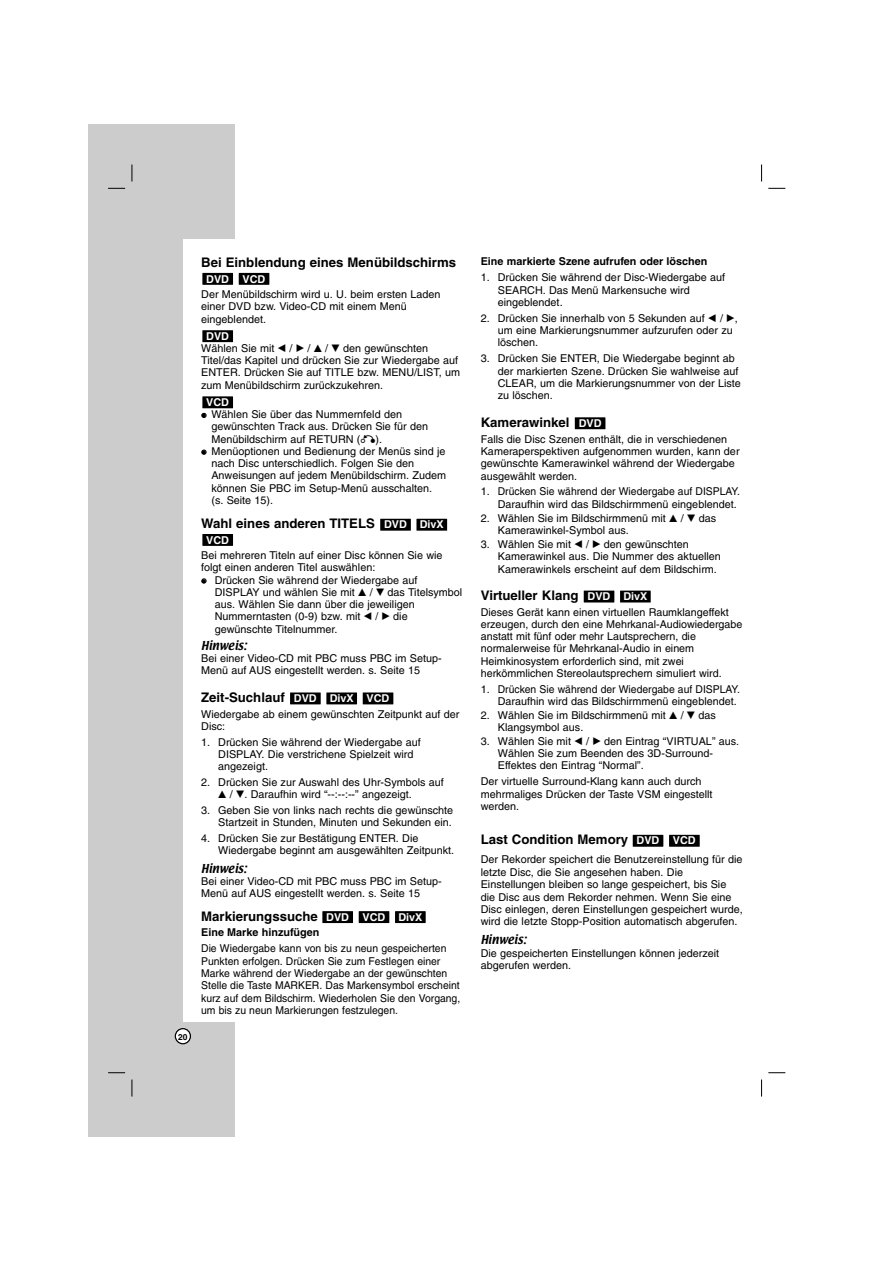
<style>
.page{position:relative;width:893px;height:1263px;background:#fff}
.page>*{position:absolute;margin:0;border:0;box-sizing:border-box;transform-origin:0 0}
.t1{font:700 13.2px "Helvetica";color:#000}
.t2{font:10.8px/12.3px "Helvetica";color:#000}
.t3{font:10.8px/12.3px "Helvetica";color:#000;scale:.96 1}
.t4{font:700 10.8px "Helvetica";color:#fff}
.t5{font:700 10.8px "Helvetica";color:#000}
.t6{font:10.8px "Textile";color:#000}
.t7{font:700 8.4px "Helvetica";color:#000}
.s1{font-family:"Sony PS Common"}
</style>
<div class="page">
<div style="left:88px;top:124px;width:146px;height:1013px;background:#ccc"></div>
<div style="left:183px;top:240px;width:111px;height:782px;background:#fff"></div>
<svg style="left:175px;top:1028px;width:16px;height:16px"></svg>
<svg style="left:132px;top:165px;width:1px;height:17px"></svg>
<svg style="left:761px;top:165px;width:1px;height:17px"></svg>
<svg style="left:132px;top:1080px;width:1px;height:17px"></svg>
<svg style="left:761px;top:1080px;width:1px;height:17px"></svg>
<svg style="left:108px;top:188px;width:17px;height:1px"></svg>
<svg style="left:768px;top:188px;width:17px;height:1px"></svg>
<svg style="left:108px;top:1072px;width:17px;height:1px"></svg>
<svg style="left:768px;top:1072px;width:17px;height:1px"></svg>
<div style="left:669px;top:835px;width:30px;height:12px;background:#000"></div>
<div style="left:632px;top:835px;width:31px;height:12px;background:#000"></div>
<div style="left:620px;top:591px;width:30px;height:12px;background:#000"></div>
<div style="left:583px;top:591px;width:31px;height:12px;background:#000"></div>
<div style="left:574px;top:417px;width:31px;height:12px;background:#000"></div>
<div style="left:395px;top:911px;width:30px;height:12px;background:#000"></div>
<div style="left:359px;top:911px;width:30px;height:12px;background:#000"></div>
<div style="left:322px;top:911px;width:31px;height:12px;background:#000"></div>
<div style="left:363px;top:693px;width:30px;height:11px;background:#000"></div>
<div style="left:326px;top:693px;width:31px;height:11px;background:#000"></div>
<div style="left:290px;top:693px;width:31px;height:11px;background:#000"></div>
<div style="left:202px;top:534px;width:31px;height:12px;background:#000"></div>
<div style="left:416px;top:519px;width:31px;height:12px;background:#000"></div>
<div style="left:380px;top:519px;width:31px;height:12px;background:#000"></div>
<div style="left:202px;top:396px;width:31px;height:12px;background:#000"></div>
<div style="left:202px;top:330px;width:31px;height:12px;background:#000"></div>
<div style="left:239px;top:273px;width:30px;height:12px;background:#000"></div>
<div style="left:202px;top:273px;width:31px;height:12px;background:#000"></div>
<p class="t7" style="left:178px;top:1034px;width:11px">20</p>
<p class="t1" style="left:201px;top:258px;width:256px">Bei Einblendung eines Menübildschirms</p>
<p class="t2" style="left:201px;top:289px;width:241px">Der Menübildschirm wird u. U. beim ersten Laden einer DVD bzw. Video-CD mit einem Menü eingeblendet.</p>
<p class="t2" style="left:201px;top:343px;width:260px">Wählen Sie mit <span class="s1">B</span> / <span class="s1">B</span> / <span class="s1">V</span> / <span class="s1">V</span> den gewünschten Titel/das Kapitel und drücken Sie zur Wiedergabe auf ENTER. Drücken Sie auf TITLE bzw. MENU/LIST, um zum Menübildschirm zurückzukehren.</p>
<p class="t2" style="left:211px;top:409px;width:236px">Wählen Sie über das Nummernfeld den gewünschten Track aus. Drücken Sie für den Menübildschirm auf RETURN (<span class="s1">O</span>).<br>Menüoptionen und Bedienung der Menüs sind je nach Disc unterschiedlich. Folgen Sie den Anweisungen auf jedem Menübildschirm. Zudem können Sie PBC im Setup-Menü ausschalten. (s. Seite 15).</p>
<p class="t1" style="left:201px;top:519px;width:175px">Wahl eines anderen TITELS</p>
<p class="t2" style="left:201px;top:550px;width:243px">Bei mehreren Titeln auf einer Disc können Sie wie</p>
<p class="t2" style="left:201px;top:562px;width:176px">folgt einen anderen Titel auswählen:</p>
<p class="t2" style="left:215px;top:575px;width:204px">Drücken Sie während der Wiedergabe auf</p>
<p class="t2" style="left:215px;top:587px;width:249px">DISPLAY und wählen Sie mit <span class="s1">V</span> / <span class="s1">V</span> das Titelsymbol</p>
<p class="t2" style="left:215px;top:599px;width:201px">aus. Wählen Sie dann über die jeweiligen</p>
<p class="t2" style="left:215px;top:611px;width:194px">Nummerntasten (0-9) bzw. mit <span class="s1">B</span> / <span class="s1">B</span> die</p>
<p class="t2" style="left:215px;top:624px;width:124px">gewünschte Titelnummer.</p>
<p class="t6" style="left:201px;top:639px;width:47px">Hinweis:</p>
<p class="t2" style="left:201px;top:653px;width:242px">Bei einer Video-CD mit PBC muss PBC im Setup-<br>Menü auf AUS eingestellt werden. s. Seite 15</p>
<p class="t1" style="left:201px;top:693px;width:85px">Zeit-Suchlauf</p>
<p class="t2" style="left:201px;top:709px;width:260px">Wiedergabe ab einem gewünschten Zeitpunkt auf der<br>Disc:</p>
<p class="t2" style="left:218px;top:737px;width:204px;text-indent:-17px">1. Drücken Sie während der Wiedergabe auf<br>DISPLAY. Die verstrichene Spielzeit wird angezeigt.</p>
<p class="t2" style="left:218px;top:777px;width:227px;text-indent:-17px">2. Drücken Sie zur Auswahl des Uhr-Symbols auf<br><span class="s1">V</span> / <span class="s1">V</span>. Daraufhin wird “--:--:--” angezeigt.</p>
<p class="t2" style="left:201px;top:805px;width:253px;text-align:right">3. Geben Sie von links nach rechts die gewünschte<br>Startzeit in Stunden, Minuten und Sekunden ein.</p>
<p class="t2" style="left:218px;top:833px;width:237px;text-indent:-17px">4. Drücken Sie zur Bestätigung ENTER. Die<br>Wiedergabe beginnt am ausgewählten Zeitpunkt.</p>
<p class="t6" style="left:201px;top:862px;width:47px">Hinweis:</p>
<p class="t2" style="left:201px;top:876px;width:242px">Bei einer Video-CD mit PBC muss PBC im Setup-<br>Menü auf AUS eingestellt werden. s. Seite 15</p>
<p class="t1" style="left:201px;top:911px;width:118px">Markierungssuche</p>
<p class="t5" style="left:201px;top:929px;width:120px">Eine Marke hinzufügen</p>
<p class="t3" style="left:201px;top:943px;width:271px">Die Wiedergabe kann von bis zu neun gespeicherten Punkten erfolgen. Drücken Sie zum Festlegen einer Marke während der Wiedergabe an der gewünschten Stelle die Taste MARKER. Das Markensymbol erscheint kurz auf dem Bildschirm. Wiederholen Sie den Vorgang, um bis zu neun Markierungen festzulegen.</p>
<p class="t4" style="left:206px;top:275px;width:24px">DVD</p>
<p class="t4" style="left:243px;top:275px;width:24px">VCD</p>
<p class="t4" style="left:206px;top:332px;width:24px">DVD</p>
<p class="t4" style="left:206px;top:398px;width:24px">VCD</p>
<p class="t4" style="left:384px;top:521px;width:61px">DVD DivX</p>
<p class="t4" style="left:206px;top:536px;width:24px">VCD</p>
<p class="t4" style="left:294px;top:694px;width:97px">DVD DivX VCD</p>
<p class="t4" style="left:326px;top:913px;width:24px">DVD</p>
<p class="t4" style="left:362px;top:913px;width:61px">VCD DivX</p>
<p class="t5" style="left:481px;top:258px;width:228px">Eine markierte Szene aufrufen oder löschen</p>
<p class="t2" style="left:498px;top:272px;width:229px;text-indent:-17px">1. Drücken Sie während der Disc-Wiedergabe auf<br>SEARCH. Das Menü Markensuche wird eingeblendet.</p>
<p class="t2" style="left:498px;top:313px;width:241px;text-indent:-17px">2. Drücken Sie innerhalb von 5 Sekunden auf <span class="s1">B</span> / <span class="s1">B</span>, um eine Markierungsnummer aufzurufen oder zu löschen.</p>
<p class="t2" style="left:498px;top:353px;width:245px;text-indent:-17px">3. Drücken Sie ENTER, Die Wiedergabe beginnt ab der markierten Szene. Drücken Sie wahlweise auf CLEAR, um die Markierungsnummer von der Liste zu löschen.</p>
<p class="t1" style="left:481px;top:417px;width:90px">Kamerawinkel</p>
<p class="t2" style="left:481px;top:434px;width:260px">Falls die Disc Szenen enthält, die in verschiedenen Kameraperspektiven aufgenommen wurden, kann der gewünschte Kamerawinkel während der Wiedergabe ausgewählt werden.</p>
<p class="t2" style="left:498px;top:487px;width:244px;text-indent:-17px">1. Drücken Sie während der Wiedergabe auf DISPLAY.<br>Daraufhin wird das Bildschirmmenü eingeblendet.</p>
<p class="t2" style="left:498px;top:513px;width:220px;text-indent:-17px">2. Wählen Sie im Bildschirmmenü mit <span class="s1">V</span> / <span class="s1">V</span> das<br>Kamerawinkel-Symbol aus.</p>
<p class="t2" style="left:498px;top:539px;width:224px;text-indent:-17px">3. Wählen Sie mit <span class="s1">B</span> / <span class="s1">B</span> den gewünschten<br>Kamerawinkel aus. Die Nummer des aktuellen<br>Kamerawinkels erscheint auf dem Bildschirm.</p>
<p class="t1" style="left:481px;top:591px;width:99px">Virtueller Klang</p>
<p class="t2" style="left:481px;top:607px;width:263px">Dieses Gerät kann einen virtuellen Raumklangeffekt erzeugen, durch den eine Mehrkanal-Audiowiedergabe anstatt mit fünf oder mehr Lautsprechern, die normalerweise für Mehrkanal-Audio in einem Heimkinosystem erforderlich sind, mit zwei herkömmlichen Stereolautsprechern simuliert wird.</p>
<p class="t2" style="left:498px;top:684px;width:244px;text-indent:-17px">1. Drücken Sie während der Wiedergabe auf DISPLAY.<br>Daraufhin wird das Bildschirmmenü eingeblendet.</p>
<p class="t2" style="left:498px;top:710px;width:219px;text-indent:-17px">2. Wählen Sie im Bildschirmmenü mit <span class="s1">V</span> / <span class="s1">V</span> das<br>Klangsymbol aus.</p>
<p class="t2" style="left:498px;top:736px;width:243px;text-indent:-17px">3. Wählen Sie mit <span class="s1">B</span> / <span class="s1">B</span> den Eintrag “VIRTUAL” aus.<br>Wählen Sie zum Beenden des 3D-Surround-<br>Effektes den Eintrag “Normal”.</p>
<p class="t2" style="left:481px;top:776px;width:233px">Der virtuelle Surround-Klang kann auch durch mehrmaliges Drücken der Taste VSM eingestellt werden.</p>
<p class="t1" style="left:481px;top:835px;width:149px">Last Condition Memory</p>
<p class="t2" style="left:481px;top:855px;width:263px">Der Rekorder speichert die Benutzereinstellung für die letzte Disc, die Sie angesehen haben. Die Einstellungen bleiben so lange gespeichert, bis Sie die Disc aus dem Rekorder nehmen. Wenn Sie eine Disc einlegen, deren Einstellungen gespeichert wurde, wird die letzte Stopp-Position automatisch abgerufen.</p>
<p class="t6" style="left:481px;top:934px;width:47px">Hinweis:</p>
<p class="t2" style="left:481px;top:948px;width:240px">Die gespeicherten Einstellungen können jederzeit abgerufen werden.</p>
<p class="t4" style="left:578px;top:419px;width:24px">DVD</p>
<p class="t4" style="left:587px;top:593px;width:61px">DVD DivX</p>
<p class="t4" style="left:636px;top:837px;width:24px">DVD</p>
<p class="t4" style="left:673px;top:837px;width:24px">VCD</p>
</div>
